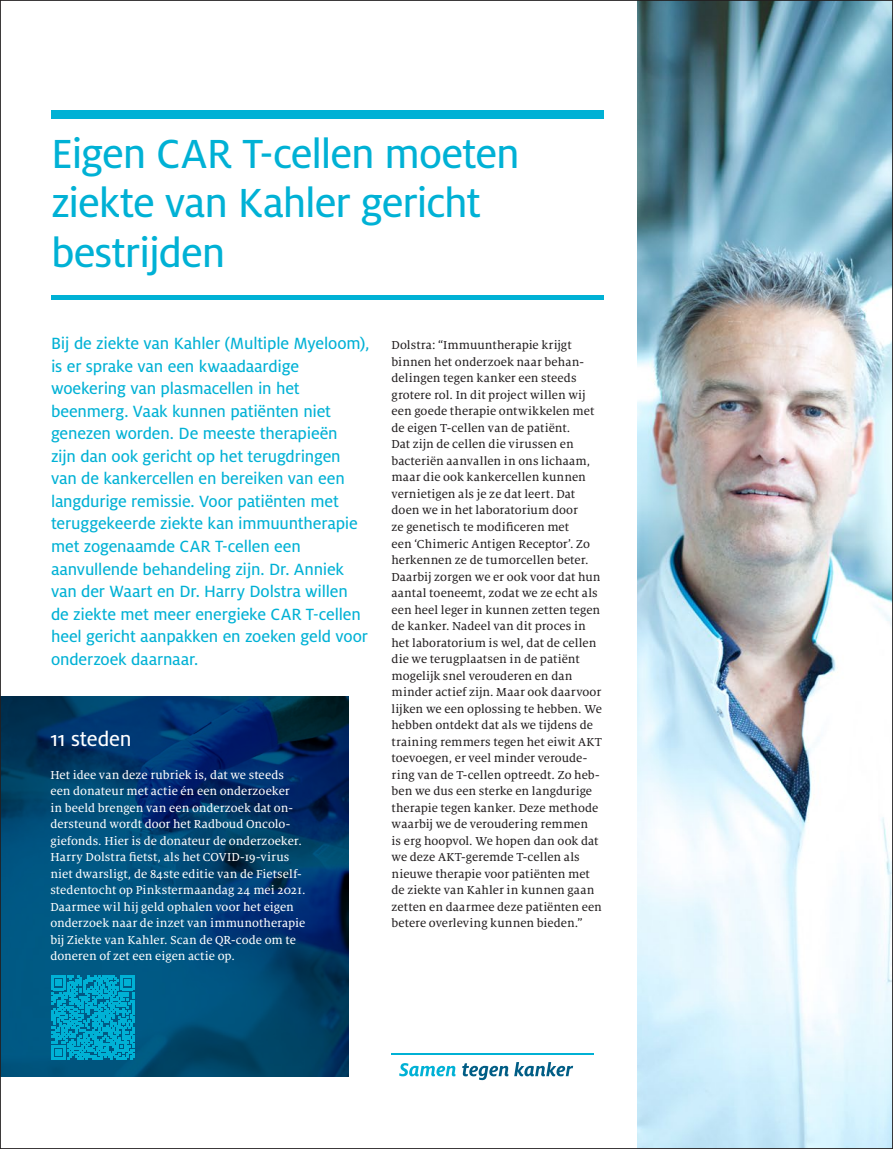
<style>
.page{position:relative;width:893px;height:1149px;background:#fff}
.page>*{position:absolute;margin:0;border:0;box-sizing:border-box;transform-origin:0 0}
.KOP_KLEIN{font:45px/49.5px "Milo OT Text";letter-spacing:-.025em;color:#00b1d5}
.SUBKOP{font:22.5px "Milo OT Text";letter-spacing:-.01em;color:#fff}
.INTRO_GROOT{font:18px/22.5px "Milo OT Text";letter-spacing:-.01em;color:#00b1d5}
.BODYTEKST{font:12.75px/16.5px "Milo Serif OT Text";color:#231f20}
.BODYTEKST-2{font:12.75px/16.5px "Milo Serif OT Text";letter-spacing:.005em;color:#fff}
</style>
<div class="page">
<img style="left:638px;top:2px;width:253px;height:1144px">
<img style="left:2px;top:696px;width:347px;height:380px">
<div style="left:51px;top:110px;width:553px;height:8px;background:#00b1d5"></div>
<hr style="left:51px;top:295px;width:553px;height:4px;background:#00b1d5">
<svg style="left:399px;top:1063px;width:57px;height:12px"></svg>
<svg style="left:462px;top:1063px;width:46px;height:16px"></svg>
<svg style="left:514px;top:1062px;width:59px;height:13px"></svg>
<hr style="left:391px;top:1052px;width:203px;height:2px;background:#00b1d5">
<svg style="left:51px;top:975px;width:84px;height:84px;background:#009abf"></svg>
<p class="KOP_KLEIN" style="left:51px;top:129px;width:470px">Eigen CAR T-cellen moeten ziekte van Kahler gericht bestrijden</p>
<p class="INTRO_GROOT" style="left:51px;top:332px;width:320px">Bij de ziekte van Kahler (Multiple Myeloom), is er sprake van een kwaadaardige woekering van plasmacellen in het beenmerg. Vaak kunnen patiënten niet genezen worden. De meeste therapieën<br>zijn dan ook gericht op het terugdringen van de kankercellen en bereiken van een langdurige remissie. Voor patiënten met teruggekeerde ziekte kan immuuntherapie met zogenaamde CAR T-cellen een aanvullende behandeling zijn. Dr. Anniek van der Waart en Dr. Harry Dolstra willen de ziekte met meer energieke CAR T-cellen heel gericht aanpakken en zoeken geld voor onderzoek daarnaar.</p>
<p class="SUBKOP" style="left:50px;top:726px;width:83px">11 steden</p>
<p class="BODYTEKST-2" style="left:50px;top:766px;width:257px">Het idee van deze rubriek is, dat we steeds een donateur met actie én een onderzoeker<br>in beeld brengen van een onderzoek dat on&shy;dersteund wordt door het Radboud Oncolo&shy;giefonds. Hier is de donateur de onderzoeker.<br>Harry Dolstra fietst, als het COVID-19-virus niet dwarsligt, de 84ste editie van de Fietself&shy;stedentocht op Pinkstermaandag 24 mei 2021.<br>Daarmee wil hij geld ophalen voor het eigen onderzoek naar de inzet van immunotherapie bij Ziekte van Kahler. Scan de QR-code om te doneren of zet een eigen actie op.</p>
<p class="BODYTEKST" style="left:392px;top:337px;width:212px">Dolstra: “Immuuntherapie krijgt binnen het onderzoek naar behan&shy;delingen tegen kanker een steeds grotere rol. In dit project willen wij een goede therapie ontwikkelen met de eigen T-cellen van de patiënt.<br>Dat zijn de cellen die virussen en bacteriën aanvallen in ons lichaam, maar die ook kankercellen kunnen vernietigen als je ze dat leert. Dat doen we in het laboratorium door<br>ze genetisch te modificeren met<br>een ‘Chimeric Antigen Receptor’. Zo herkennen ze de tumorcellen beter.<br>Daarbij zorgen we er ook voor dat hun aantal toeneemt, zodat we ze echt als een heel leger in kunnen zetten tegen de kanker. Nadeel van dit proces in het laboratorium is wel, dat de cellen die we terugplaatsen in de patiënt mogelijk snel verouderen en dan minder actief zijn. Maar ook daarvoor lijken we een oplossing te hebben. We hebben ontdekt dat als we tijdens de training remmers tegen het eiwit AKT toevoegen, er veel minder veroude&shy;ring van de T-cellen optreedt. Zo heb&shy;ben we dus een sterke en langdurige therapie tegen kanker. Deze methode waarbij we de veroudering remmen<br>is erg hoopvol. We hopen dan ook dat we deze AKT-geremde T-cellen als nieuwe therapie voor patiënten met de ziekte van Kahler in kunnen gaan zetten en daarmee deze patiënten een betere overleving kunnen bieden.”</p>
</div>
